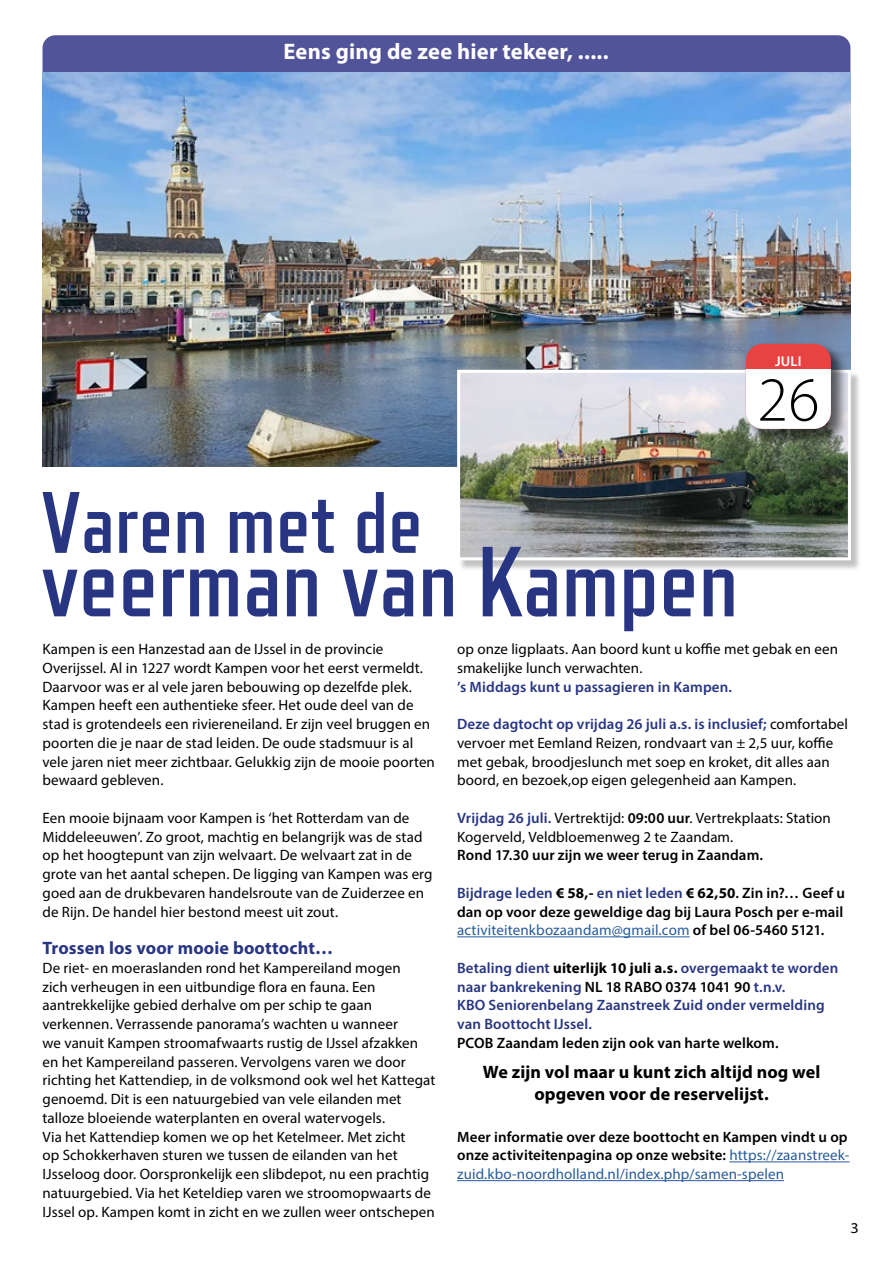
<style>
.page{position:relative;width:893px;height:1263px;background:#fff}
.page>*{position:absolute;margin:0;border:0;box-sizing:border-box;transform-origin:0 0}
.t1{font:300 63px "Myriad Pro";color:#000}
.t2{font:700 22.5px "Myriad Pro";letter-spacing:.005em;color:#fff}
.t3{font:700 18px/21.6px "Myriad Pro";letter-spacing:.005em;color:#000;text-align:center}
.t4{font:700 18px "Myriad Pro";letter-spacing:.01em;color:#283583}
.t5{font:15px/18.8px "Myriad Pro";letter-spacing:.005em;color:#000}
.t6{font:600 15px/18.8px "Myriad Pro";letter-spacing:.005em;color:#000;text-align:justify}
.t7{font:600 15px/18.8px "Myriad Pro";letter-spacing:.005em;color:#283583}
.t8{font:semi-expanded 15px "Myriad Pro";color:#000}
.t9{font:600 14.25px "Myriad Pro";color:#fff}
.s1{font-weight:600;color:#283583}
.s2{font-weight:600}
.s3{color:#283583}
.s4{font-weight:700}
.s5{font-weight:400;color:#275b9b}
.s6{font-weight:700;color:#000}
.s7{color:#000}
</style>
<div class="page">
<div style="left:43px;top:35px;width:807px;height:38px;background:#525499"></div>
<hr style="left:457px;top:936px;width:233px;height:1px;background:#275b9b">
<hr style="left:729px;top:1161px;width:121px;height:1px;background:#275b9b">
<hr style="left:457px;top:1180px;width:327px;height:1px;background:#275b9b">
<img style="left:43px;top:73px;width:807px;height:393px">
<div style="left:458px;top:371px;width:403px;height:200px;background:#000;opacity:.24"></div>
<img style="left:456px;top:368px;width:396px;height:194px">
<div style="left:748px;top:346px;width:102px;height:102px;background:#000;opacity:.36"></div>
<div style="left:744px;top:342px;width:101px;height:101px;background:#000;opacity:.4"></div>
<div style="left:746px;top:344px;width:85px;height:85px;background:#e84242;border-radius:17px"></div>
<div style="left:746px;top:370px;width:85px;height:59px;background:#fff"></div>
<svg style="left:43px;top:492px;width:68px;height:61px"></svg>
<svg style="left:119px;top:512px;width:50px;height:41px"></svg>
<svg style="left:178px;top:512px;width:26px;height:41px"></svg>
<svg style="left:230px;top:512px;width:42px;height:41px"></svg>
<svg style="left:280px;top:512px;width:26px;height:41px"></svg>
<svg style="left:312px;top:500px;width:22px;height:53px"></svg>
<svg style="left:358px;top:492px;width:26px;height:61px"></svg>
<svg style="left:392px;top:512px;width:26px;height:41px"></svg>
<svg style="left:43px;top:570px;width:34px;height:46px"></svg>
<svg style="left:84px;top:569px;width:29px;height:47px"></svg>
<svg style="left:123px;top:569px;width:30px;height:47px"></svg>
<svg style="left:163px;top:569px;width:21px;height:47px"></svg>
<svg style="left:190px;top:569px;width:48px;height:47px"></svg>
<svg style="left:247px;top:570px;width:30px;height:46px"></svg>
<svg style="left:287px;top:569px;width:30px;height:47px"></svg>
<svg style="left:343px;top:570px;width:70px;height:46px"></svg>
<svg style="left:423px;top:569px;width:30px;height:47px"></svg>
<svg style="left:483px;top:547px;width:74px;height:69px"></svg>
<svg style="left:567px;top:569px;width:47px;height:47px"></svg>
<svg style="left:624px;top:569px;width:30px;height:62px"></svg>
<svg style="left:664px;top:569px;width:30px;height:47px"></svg>
<svg style="left:704px;top:569px;width:29px;height:47px"></svg>
<h2 class="t2" style="left:283px;top:37px;width:327px">Eens ging de zee hier tekeer, .....</h2>
<p class="t9" style="left:775px;top:352px;width:28px">JULI</p>
<h1 class="t1" style="left:757px;top:362px;width:64px">26</h1>
<p class="t5" style="left:43px;top:639px;width:394px">Kampen is een Hanzestad aan de IJssel in de provincie Overijssel. Al in 1227 wordt Kampen voor het eerst vermeldt.<br>Daarvoor was er al vele jaren bebouwing op dezelfde plek.<br>Kampen heeft een authentieke sfeer. Het oude deel van de stad is grotendeels een riviereneiland. Er zijn veel bruggen en poorten die je naar de stad leiden. De oude stadsmuur is al vele jaren niet meer zichtbaar. Gelukkig zijn de mooie poorten bewaard gebleven.</p>
<p class="t5" style="left:43px;top:808px;width:392px">Een mooie bijnaam voor Kampen is ‘het Rotterdam van de Middeleeuwen’. Zo groot, machtig en belangrijk was de stad op het hoogtepunt van zijn welvaart. De welvaart zat in de grote van het aantal schepen. De ligging van Kampen was erg goed aan de drukbevaren handelsroute van de Zuiderzee en de Rijn. De handel hier bestond meest uit zout.</p>
<p class="t4" style="left:43px;top:936px;width:292px">Trossen los voor mooie boottocht…</p>
<p class="t5" style="left:43px;top:958px;width:394px">De riet- en moeraslanden rond het Kampereiland mogen<br>zich verheugen in een uitbundige flora en fauna. Een aantrekkelijke gebied derhalve om per schip te gaan verkennen. Verrassende panorama’s wachten u wanneer<br>we vanuit Kampen stroomafwaarts rustig de IJssel afzakken en het Kampereiland passeren. Vervolgens varen we door richting het Kattendiep, in de volksmond ook wel het Kattegat genoemd. Dit is een natuurgebied van vele eilanden met talloze bloeiende waterplanten en overal watervogels.<br>Via het Kattendiep komen we op het Ketelmeer. Met zicht<br>op Schokkerhaven sturen we tussen de eilanden van het IJsseloog door. Oorspronkelijk een slibdepot, nu een prachtig natuurgebied. Via het Keteldiep varen we stroomopwaarts de IJssel op. Kampen komt in zicht en we zullen weer ontschepen</p>
<p class="t5" style="left:457px;top:639px;width:382px">op onze ligplaats. Aan boord kunt u koffie met gebak en een smakelijke lunch verwachten.</p>
<p class="t7" style="left:457px;top:677px;width:276px">’s Middags kunt u passagieren in Kampen.</p>
<p class="t5" style="left:457px;top:714px;width:392px"><span class="s1">Deze dagtocht op vrijdag 26 juli a.s. is inclusief;</span> comfortabel vervoer met Eemland Reizen, rondvaart van ± 2,5 uur, koffie met gebak, broodjeslunch met soep en kroket, dit alles aan boord, en bezoek,op eigen gelegenheid aan Kampen.</p>
<p class="t5" style="left:457px;top:808px;width:375px"><span class="s1">Vrijdag 26 juli.</span> Vertrektijd: <span class="s2">09:00 uur</span>. Vertrekplaats: Station<br>Kogerveld, Veldbloemenweg 2 te Zaandam.</p>
<p class="t6" style="left:457px;top:845px;width:307px">Rond 17.30 uur zijn we weer terug in Zaandam.</p>
<p class="t6" style="left:457px;top:883px;width:390px"><span class="s3">Bijdrage leden</span> <span class="s4">€ 58,-</span> <span class="s3">en niet leden</span> <span class="s4">€ 62,50</span>. Zin in?… Geef u dan op voor deze geweldige dag bij Laura Posch per e-mail <span class="s5">activiteitenkbozaandam@gmail.com</span> of bel 06-5460 5121.</p>
<p class="t7" style="left:457px;top:958px;width:383px">Betaling dient <span class="s6">uiterlijk 10 juli a.s.</span> overgemaakt te worden naar bankrekening <span class="s7">NL 18 RABO 0374 1041 90</span> t.n.v.<br>KBO Seniorenbelang Zaanstreek Zuid onder vermelding van Boottocht IJssel.</p>
<p class="t6" style="left:457px;top:1033px;width:323px">PCOB Zaandam leden zijn ook van harte welkom.</p>
<p class="t3" style="left:483px;top:1061px;width:339px">We zijn vol maar u kunt zich altijd nog wel opgeven voor de reservelijst.</p>
<p class="t6" style="left:457px;top:1127px;width:394px;text-align:left">Meer informatie over deze boottocht en Kampen vindt u op onze activiteitenpagina op onze website: <span class="s5">https://zaanstreek&shy;zuid.kbo-noordholland.nl/index.php/samen-spelen</span></p>
<p class="t8" style="left:851px;top:1219px;width:10px">3</p>
</div>
